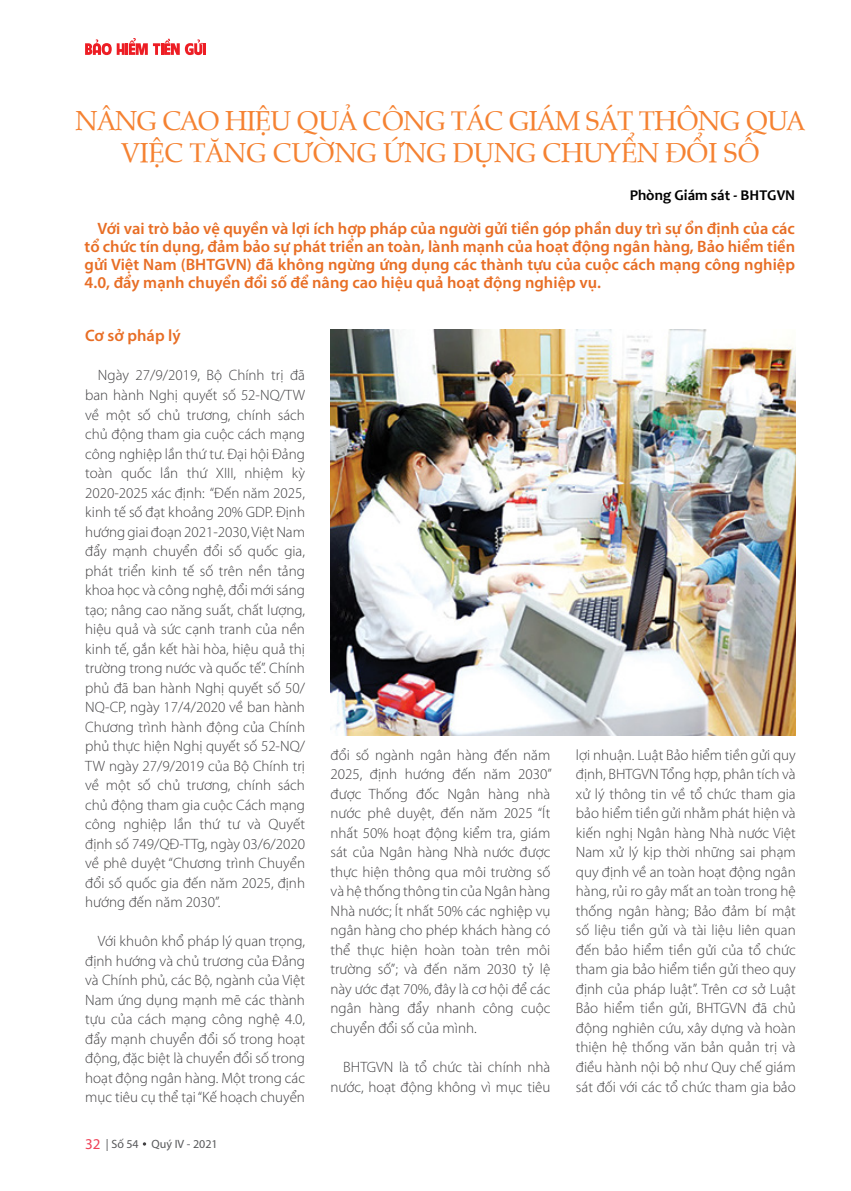
<style>
.page{position:relative;width:851px;height:1191px;background:#fff}
.page>*{position:absolute;margin:0;border:0;box-sizing:border-box;transform-origin:0 0}
.t1{font:27px/32.4px "UVN Viet Sach";letter-spacing:-.01em;color:#f58232;text-align:center}
.t2{font:600 16.5px/18px "Myriad Pro";color:#e86e25;text-align:justify}
.t3{font:300 15px/19.5px "Myriad Pro";color:#414042;text-align:justify}
.t4{font:700 15px "Candara";color:#000}
.t5{font:12px "Myriad Pro";color:#58595b}
.s1{font-size:15px;color:#ef4056}
</style>
<div class="page">
<svg style="left:85px;top:38px;width:121px;height:17px"></svg>
<img style="left:330px;top:329px;width:465px;height:407px">
<h1 class="t1" style="left:75px;top:102px;width:731px">NÂNG CAO HIỆU QUẢ CÔNG TÁC GIÁM SÁT THÔNG QUA<br>VIỆC TĂNG CƯỜNG ỨNG DỤNG CHUYỂN ĐỔI SỐ</h1>
<p class="t4" style="left:629px;top:186px;width:167px">Phòng Giám sát - BHTGVN</p>
<p class="t2" style="left:85px;top:219px;width:712px;text-indent:13px">Với vai trò bảo vệ quyền và lợi ích hợp pháp của người gửi tiền góp phần duy trì sự ổn định của các tổ chức tín dụng, đảm bảo sự phát triển an toàn, lành mạnh của hoạt động ngân hàng, Bảo hiểm tiền gửi Việt Nam (BHTGVN) đã không ngừng ứng dụng các thành tựu của cuộc cách mạng công nghiệp 4.0, đẩy mạnh chuyển đổi số để nâng cao hiệu quả hoạt động nghiệp vụ.</p>
<p class="t2" style="left:85px;top:326px;width:97px">Cơ sở pháp lý</p>
<p class="t3" style="left:85px;top:365px;width:221px;text-indent:13px">Ngày 27/9/2019, Bộ Chính trị đã ban hành Nghị quyết số 52-NQ/TW về một số chủ trương, chính sách chủ động tham gia cuộc cách mạng công nghiệp lần thứ tư. Đại hội Đảng toàn quốc lần thứ XIII, nhiệm kỳ 2020-2025 xác định: “Đến năm 2025, kinh tế số đạt khoảng 20% GDP. Định hướng giai đoạn 2021-2030, Việt Nam đẩy mạnh chuyển đổi số quốc gia, phát triển kinh tế số trên nền tảng khoa học và công nghệ, đổi mới sáng tạo; nâng cao năng suất, chất lượng, hiệu quả và sức cạnh tranh của nền kinh tế, gắn kết hài hòa, hiệu quả thị trường trong nước và quốc tế”. Chính phủ đã ban hành Nghị quyết số 50/ NQ-CP, ngày 17/4/2020 về ban hành Chương trình hành động của Chính phủ thực hiện Nghị quyết số 52-NQ/ TW ngày 27/9/2019 của Bộ Chính trị về một số chủ trương, chính sách chủ động tham gia cuộc Cách mạng công nghiệp lần thứ tư và Quyết định số 749/QĐ-TTg, ngày 03/6/2020 về phê duyệt “Chương trình Chuyển đổi số quốc gia đến năm 2025, định hướng đến năm 2030”.</p>
<p class="t3" style="left:85px;top:931px;width:221px;text-indent:13px">Với khuôn khổ pháp lý quan trọng, định hướng và chủ trương của Đảng và Chính phủ, các Bộ, ngành của Việt Nam ứng dụng mạnh mẽ các thành tựu của cách mạng công nghệ 4.0, đẩy mạnh chuyển đổi số trong hoạt động, đặc biệt là chuyển đổi số trong hoạt động ngân hàng. Một trong các mục tiêu cụ thể tại “Kế hoạch chuyển</p>
<p class="t5" style="left:85px;top:1136px;width:134px"><span class="s1">32</span> | Số 54 Quý IV - 2021</p>
<p class="t3" style="left:330px;top:745px;width:223px">đổi số ngành ngân hàng đến năm 2025, định hướng đến năm 2030” được Thống đốc Ngân hàng nhà nước phê duyệt, đến năm 2025 “Ít nhất 50% hoạt động kiểm tra, giám sát của Ngân hàng Nhà nước được thực hiện thông qua môi trường số và hệ thống thông tin của Ngân hàng Nhà nước; Ít nhất 50% các nghiệp vụ ngân hàng cho phép khách hàng có thể thực hiện hoàn toàn trên môi trường số”; và đến năm 2030 tỷ lệ này ước đạt 70%, đây là cơ hội để các ngân hàng đẩy nhanh công cuộc chuyển đổi số của mình.</p>
<p class="t3" style="left:330px;top:1057px;width:221px;text-align:right">BHTGVN là tổ chức tài chính nhà nước, hoạt động không vì mục tiêu</p>
<p class="t3" style="left:576px;top:745px;width:221px">lợi nhuận. Luật Bảo hiểm tiền gửi quy định, BHTGVN Tổng hợp, phân tích và xử lý thông tin về tổ chức tham gia bảo hiểm tiền gửi nhằm phát hiện và kiến nghị Ngân hàng Nhà nước Việt Nam xử lý kịp thời những sai phạm quy định về an toàn hoạt động ngân hàng, rủi ro gây mất an toàn trong hệ thống ngân hàng; Bảo đảm bí mật số liệu tiền gửi và tài liệu liên quan đến bảo hiểm tiền gửi của tổ chức tham gia bảo hiểm tiền gửi theo quy định của pháp luật”. Trên cơ sở Luật Bảo hiểm tiền gửi, BHTGVN đã chủ động nghiên cứu, xây dựng và hoàn thiện hệ thống văn bản quản trị và điều hành nội bộ như Quy chế giám sát đối với các tổ chức tham gia bảo</p>
</div>
